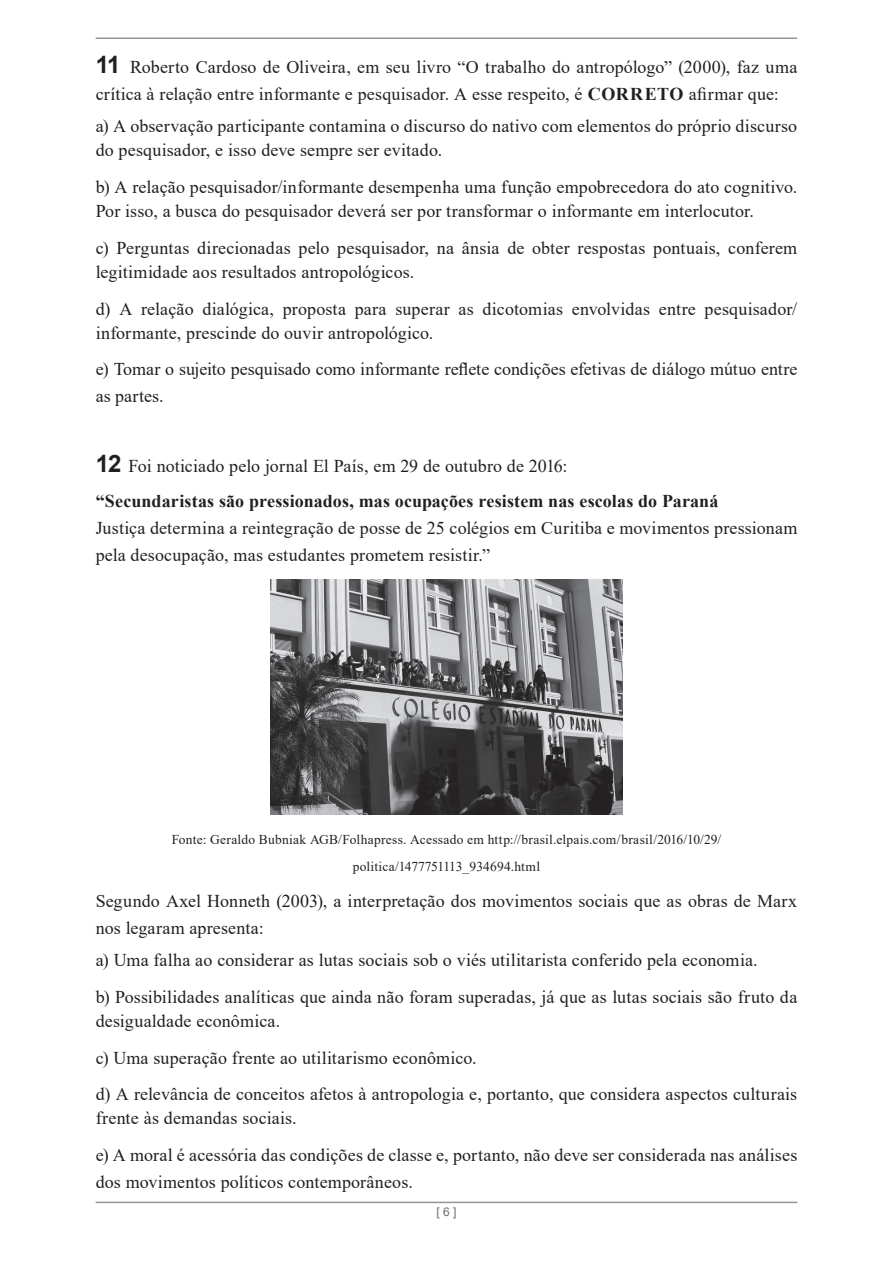
<style>
.page{position:relative;width:893px;height:1263px;background:#fff}
.page>*{position:absolute;margin:0;border:0;box-sizing:border-box;transform-origin:0 0}
.t1{font:18px/27px "Times New Roman";letter-spacing:.01em;color:#231f20}
.t2{font:700 18px/35.5px "Times New Roman";letter-spacing:.005em;color:#231f20}
.t3{font:13.5px/27px "Times New Roman";letter-spacing:.015em;color:#231f20;text-align:center}
.t4{font:12px "Arial";color:#6c6d70}
.s1{font-family:"Arial";font-weight:700;font-size:24px}
.s2{font-weight:700}
.s3{font-family:"Arial";font-size:24px}
.s4{font-weight:400}
</style>
<div class="page">
<hr style="left:96px;top:1201px;width:701px;height:2px;background:#939598">
<hr style="left:96px;top:38px;width:701px;height:1px;background:#939598">
<img style="left:270px;top:580px;width:353px;height:234px">
<p class="t1" style="left:96px;top:53px;width:703px"><span class="s1">11</span> Roberto Cardoso de Oliveira, em seu livro “O trabalho do antropólogo” (2000), faz uma crítica à relação entre informante e pesquisador. A esse respeito, é <span class="s2">CORRETO</span> afirmar que:</p>
<p class="t1" style="left:96px;top:114px;width:703px;line-height:24px">a) A observação participante contamina o discurso do nativo com elementos do próprio discurso do pesquisador, e isso deve sempre ser evitado.</p>
<p class="t1" style="left:96px;top:174px;width:703px;line-height:24px">b) A relação pesquisador/informante desempenha uma função empobrecedora do ato cognitivo.<br>Por isso, a busca do pesquisador deverá ser por transformar o informante em interlocutor.</p>
<p class="t1" style="left:96px;top:235px;width:703px;line-height:24px">c) Perguntas direcionadas pelo pesquisador, na ânsia de obter respostas pontuais, conferem legitimidade aos resultados antropológicos.</p>
<p class="t1" style="left:96px;top:296px;width:703px;line-height:24px">d) A relação dialógica, proposta para superar as dicotomias envolvidas entre pesquisador/ informante, prescinde do ouvir antropológico.</p>
<p class="t1" style="left:96px;top:355px;width:703px">e) Tomar o sujeito pesquisado como informante reflete condições efetivas de diálogo mútuo entre as partes.</p>
<p class="t2" style="left:96px;top:447px;width:624px"><span class="s3">12</span> <span class="s4">Foi noticiado pelo jornal El País, em 29 de outubro de 2016:<br></span>“Secundaristas são pressionados, mas ocupações resistem nas escolas do Paraná</p>
<p class="t1" style="left:96px;top:514px;width:703px">Justiça determina a reintegração de posse de 25 colégios em Curitiba e movimentos pressionam pela desocupação, mas estudantes prometem resistir.”</p>
<p class="t3" style="left:172px;top:826px;width:551px">Fonte: Geraldo Bubniak AGB/Folhapress. Acessado em http://brasil.elpais.com/brasil/2016/10/29/ politica/1477751113_934694.html</p>
<p class="t1" style="left:96px;top:886px;width:703px">Segundo Axel Honneth (2003), a interpretação dos movimentos sociais que as obras de Marx nos legaram apresenta:</p>
<p class="t1" style="left:96px;top:941px;width:703px;line-height:36.8px">a) Uma falha ao considerar as lutas sociais sob o viés utilitarista conferido pela economia.<br>b) Possibilidades analíticas que ainda não foram superadas, já que as lutas sociais são fruto da</p>
<p class="t1" style="left:96px;top:1002px;width:703px;line-height:36.8px">desigualdade econômica.<br>c) Uma superação frente ao utilitarismo econômico.<br>d) A relevância de conceitos afetos à antropologia e, portanto, que considera aspectos culturais</p>
<p class="t1" style="left:96px;top:1099px;width:703px;line-height:36.8px">frente às demandas sociais.<br>e) A moral é acessória das condições de classe e, portanto, não deve ser considerada nas análises</p>
<p class="t1" style="left:96px;top:1168px;width:319px">dos movimentos políticos contemporâneos.</p>
<p class="t4" style="left:436px;top:1204px;width:22px">[ 6 ]</p>
</div>
